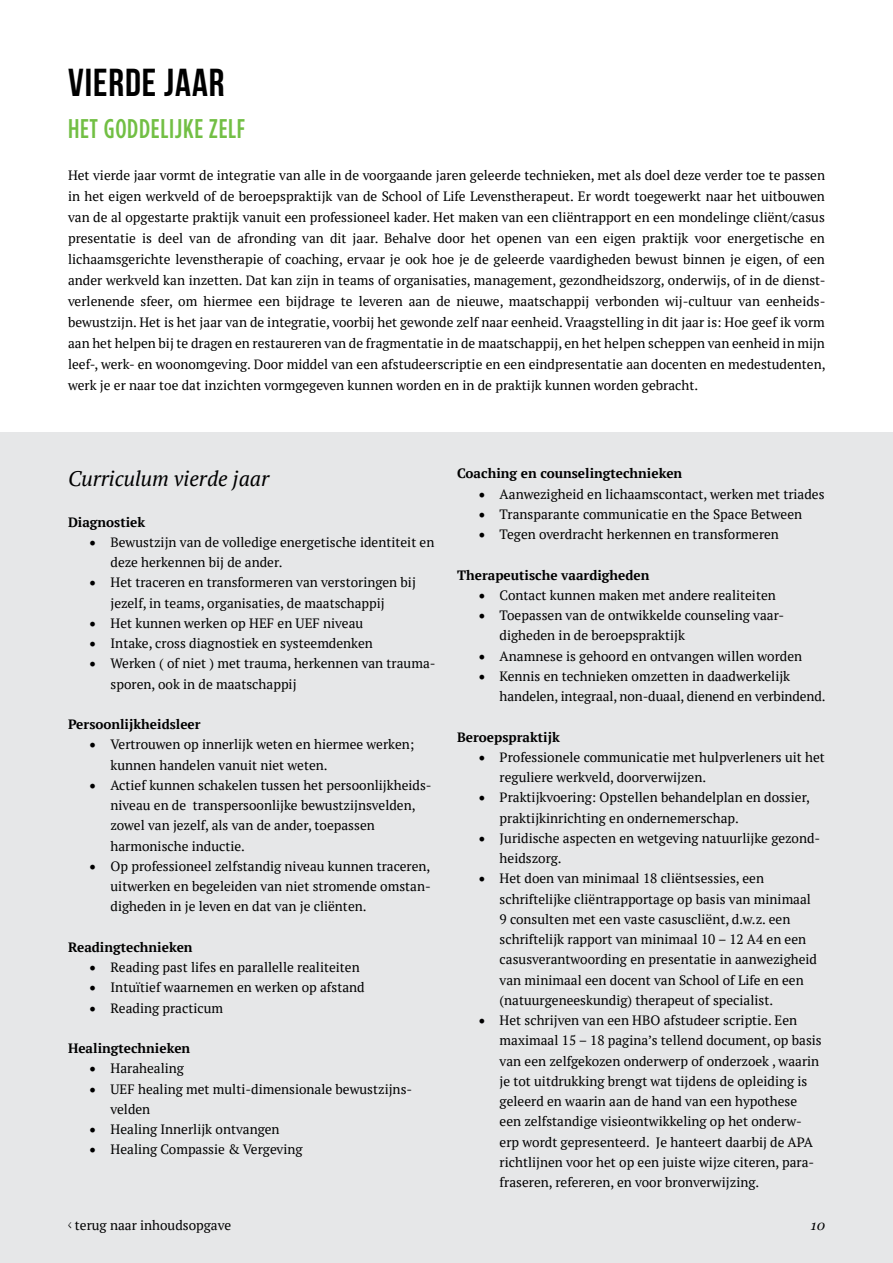
<style>
.page{position:relative;width:893px;height:1263px;background:#fff}
.page>*{position:absolute;margin:0;border:0;box-sizing:border-box;transform-origin:0 0}
.t1{font:39px "Bebas Neue";letter-spacing:.025em;color:#000}
.t2{font:500 27px "Gotham Condensed";letter-spacing:.025em;color:#72bf44}
.t3{font:italic 21px "PT Serif";color:#000}
.t4{font:13.5px/20.2px "PT Serif";color:#000}
.t5{font:700 13.5px "PT Serif";color:#000}
.t6{font:13.5px "PT Serif";color:#000;scale:.5 1}
.t7{font:italic 13.5px "Georgia";color:#000}
.s1{font-family:"Minion Pro";font-size:18px}
</style>
<div class="page">
<div style="left:0;top:432px;width:893px;height:831px;background:#e6e7e8"></div>
<h1 class="t1" style="left:68px;top:61px;width:158px">VIERDE JAAR</h1>
<h2 class="t2" style="left:68px;top:113px;width:179px">HET GODDELIJKE ZELF</h2>
<p class="t4" style="left:68px;top:165px;width:759px;line-height:21px;text-align:justify">Het vierde jaar vormt de integratie van alle in de voorgaande jaren geleerde technieken, met als doel deze verder toe te passen in het eigen werkveld of de beroepspraktijk van de School of Life Levenstherapeut. Er wordt toegewerkt naar het uitbouwen van de al opgestarte praktijk vanuit een professioneel kader. Het maken van een cliëntrapport en een mondelinge cliënt/casus presentatie is deel van de afronding van dit jaar. Behalve door het openen van een eigen praktijk voor energetische en lichaamsgerichte levenstherapie of coaching, ervaar je ook hoe je de geleerde vaardigheden bewust binnen je eigen, of een ander werkveld kan inzetten. Dat kan zijn in teams of organisaties, management, gezondheidszorg, onderwijs, of in de dienst&shy;verlenende sfeer, om hiermee een bijdrage te leveren aan de nieuwe, maatschappij verbonden wij-cultuur van eenheids&shy;bewustzijn. Het is het jaar van de integratie, voorbij het gewonde zelf naar eenheid. Vraagstelling in dit jaar is: Hoe geef ik vorm aan het helpen bij te dragen en restaureren van de fragmentatie in de maatschappij, en het helpen scheppen van eenheid in mijn leef-, werk- en woonomgeving. Door middel van een afstudeerscriptie en een eindpresentatie aan docenten en medestudenten, werk je er naar toe dat inzichten vormgegeven kunnen worden en in de praktijk kunnen worden gebracht.</p>
<h3 class="t3" style="left:68px;top:465px;width:203px">Curriculum vierde jaar</h3>
<p class="t5" style="left:68px;top:513px;width:79px">Diagnostiek</p>
<p class="t4" style="left:111px;top:532px;width:325px;text-indent:-21px"><span class="s1">•</span> Bewustzijn van de volledige energetische identiteit en deze herkennen bij de ander.</p>
<p class="t4" style="left:111px;top:572px;width:307px;text-indent:-21px"><span class="s1">•</span> Het traceren en transformeren van verstoringen bij jezelf, in teams, organisaties, de maatschappij</p>
<p class="t4" style="left:89px;top:613px;width:275px"><span class="s1">•</span> Het kunnen werken op HEF en UEF niveau</p>
<p class="t4" style="left:89px;top:633px;width:285px"><span class="s1">•</span> Intake, cross diagnostiek en systeemdenken</p>
<p class="t4" style="left:111px;top:653px;width:327px;text-indent:-21px"><span class="s1">•</span> Werken ( of niet ) met trauma, herkennen van trauma&shy;sporen, ook in de maatschappij</p>
<p class="t5" style="left:68px;top:715px;width:134px">Persoonlijkheidsleer</p>
<p class="t4" style="left:111px;top:734px;width:305px;text-indent:-21px"><span class="s1">•</span> Vertrouwen op innerlijk weten en hiermee werken; kunnen handelen vanuit niet weten.</p>
<p class="t4" style="left:111px;top:775px;width:323px;text-indent:-21px"><span class="s1">•</span> Actief kunnen schakelen tussen het persoonlijkheids&shy;niveau en de transpersoonlijke bewustzijnsvelden, zowel van jezelf, als van de ander, toepassen harmonische inductie.</p>
<p class="t4" style="left:111px;top:856px;width:322px;text-align:justify;text-indent:-21px"><span class="s1">•</span> Op professioneel zelfstandig niveau kunnen traceren, uitwerken en begeleiden van niet stromende omstan&shy;digheden in je leven en dat van je cliënten.</p>
<p class="t5" style="left:68px;top:938px;width:126px">Readingtechnieken</p>
<p class="t4" style="left:89px;top:957px;width:272px"><span class="s1">•</span> Reading past lifes en parallelle realiteiten</p>
<p class="t4" style="left:89px;top:977px;width:277px"><span class="s1">•</span> Intuïtief waarnemen en werken op afstand</p>
<p class="t4" style="left:89px;top:997px;width:135px"><span class="s1">•</span> Reading practicum</p>
<p class="t5" style="left:68px;top:1039px;width:124px">Healingtechnieken</p>
<p class="t4" style="left:89px;top:1058px;width:96px"><span class="s1">•</span> Harahealing</p>
<p class="t4" style="left:111px;top:1078px;width:303px;text-indent:-21px"><span class="s1">•</span> UEF healing met multi-dimensionale bewustzijns&shy;velden</p>
<p class="t4" style="left:89px;top:1119px;width:192px"><span class="s1">•</span> Healing Innerlijk ontvangen</p>
<p class="t4" style="left:89px;top:1139px;width:215px"><span class="s1">•</span> Healing Compassie &amp; Vergeving</p>
<p class="t5" style="left:457px;top:464px;width:227px">Coaching en counselingtechnieken</p>
<p class="t4" style="left:478px;top:483px;width:348px"><span class="s1">•</span> Aanwezigheid en lichaamscontact, werken met triades</p>
<p class="t4" style="left:478px;top:504px;width:325px"><span class="s1">•</span> Transparante communicatie en the Space Between</p>
<p class="t4" style="left:478px;top:524px;width:302px"><span class="s1">•</span> Tegen overdracht herkennen en transformeren</p>
<p class="t5" style="left:457px;top:566px;width:194px">Therapeutische vaardigheden</p>
<p class="t4" style="left:478px;top:585px;width:299px"><span class="s1">•</span> Contact kunnen maken met andere realiteiten</p>
<p class="t4" style="left:500px;top:605px;width:286px;text-indent:-21px"><span class="s1">•</span> Toepassen van de ontwikkelde counseling vaar&shy;digheden in de beroepspraktijk</p>
<p class="t4" style="left:478px;top:645px;width:325px"><span class="s1">•</span> Anamnese is gehoord en ontvangen willen worden</p>
<p class="t4" style="left:500px;top:666px;width:327px;text-indent:-21px"><span class="s1">•</span> Kennis en technieken omzetten in daadwerkelijk handelen, integraal, non-duaal, dienend en verbindend.</p>
<p class="t5" style="left:457px;top:728px;width:104px">Beroepspraktijk</p>
<p class="t4" style="left:500px;top:747px;width:327px;text-indent:-21px"><span class="s1">•</span> Professionele communicatie met hulpverleners uit het reguliere werkveld, doorverwijzen.</p>
<p class="t4" style="left:500px;top:787px;width:312px;text-indent:-21px"><span class="s1">•</span> Praktijkvoering: Opstellen behandelplan en dossier, praktijkinrichting en ondernemerschap.</p>
<p class="t4" style="left:500px;top:828px;width:322px;text-indent:-21px"><span class="s1">•</span> Juridische aspecten en wetgeving natuurlijke gezond&shy;heidszorg.</p>
<p class="t4" style="left:500px;top:868px;width:319px;text-indent:-21px"><span class="s1">•</span> Het doen van minimaal 18 cliëntsessies, een schriftelijke cliëntrapportage op basis van minimaal 9 consulten met een vaste casuscliënt, d.w.z. een schriftelijk rapport van minimaal 10 – 12 A4 en een casusverantwoording en presentatie in aanwezigheid van minimaal een docent van School of Life en een (natuurgeneeskundig) therapeut of specialist.</p>
<p class="t4" style="left:500px;top:1010px;width:324px;text-indent:-21px"><span class="s1">•</span> Het schrijven van een HBO afstudeer scriptie. Een maximaal 15 – 18 pagina’s tellend document, op basis van een zelfgekozen onderwerp of onderzoek , waarin je tot uitdrukking brengt wat tijdens de opleiding is geleerd en waarin aan de hand van een hypothese een zelfstandige visieontwikkeling op het onderw&shy;erp wordt gepresenteerd. Je hanteert daarbij de APA richtlijnen voor het op een juiste wijze citeren, para&shy;fraseren, refereren, en voor bronverwijzing.</p>
<p class="t6" style="left:68px;top:1216px;width:328px">&lt; terug naar inhoudsopgave</p>
<p class="t7" style="left:811px;top:1216px;width:16px">10</p>
</div>
